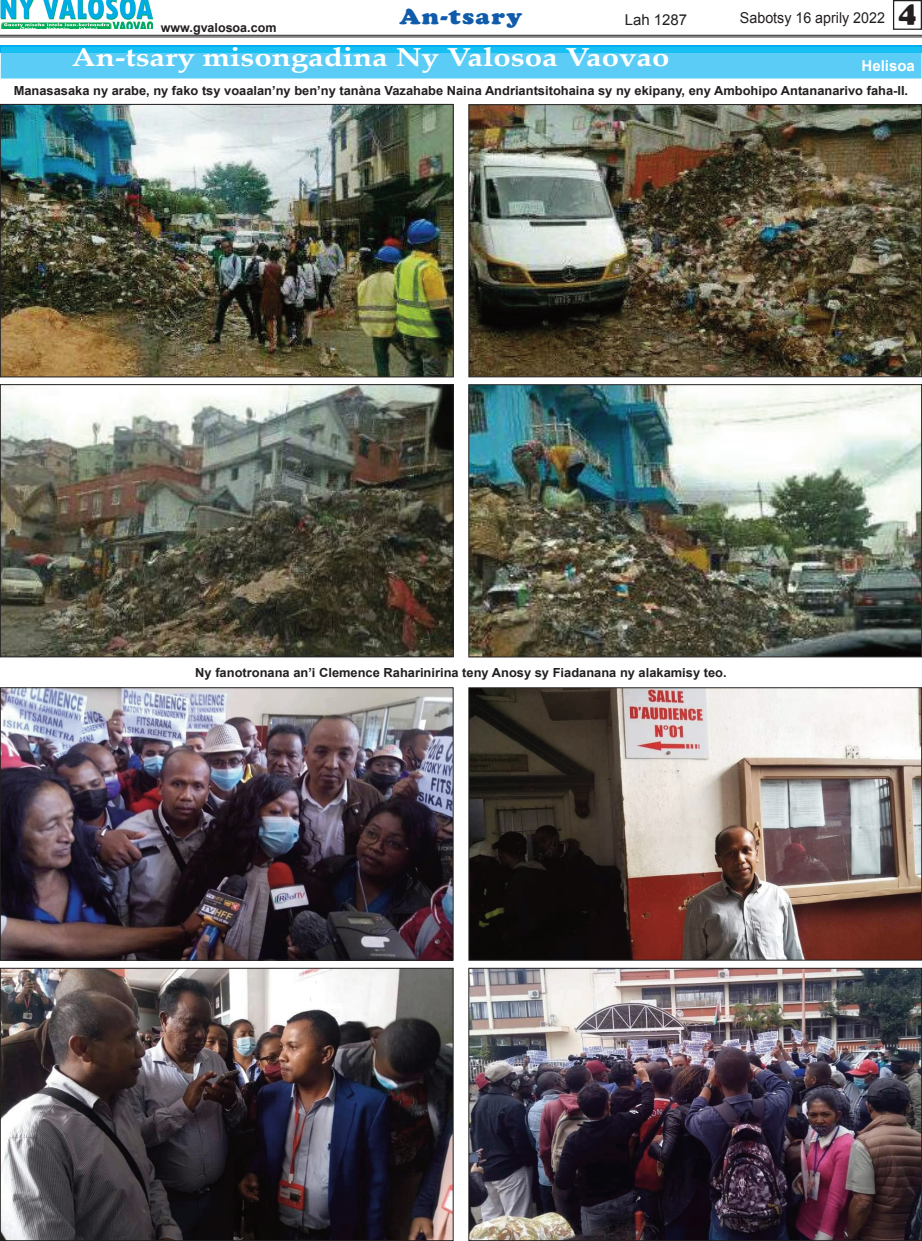
<style>
.page{position:relative;width:922px;height:1241px;background:#fff}
.page>*{position:absolute;margin:0;border:0;box-sizing:border-box;transform-origin:0 0}
.t1{font:700 26px "Palatino Linotype";letter-spacing:-.005em;color:#fff;scale:1.2 1}
.t2{font:900 22.5px "Cooper";letter-spacing:.05em;color:#105baa;scale:1.14 1}
.t3{font:15px "Arial";color:#231f20;scale:.95 1}
.t4{font:15px "Arial";color:#231f20}
.t5{font:700 15px "Arial";letter-spacing:-.005em;color:#fff}
.t6{font:700 12.5px "Arial";color:#231f20}
.s1{font-family:"Cooper";font-weight:900;font-size:30px}
</style>
<div class="page">
<hr style="left:0;top:35px;width:921px;height:1px;background:#231f20">
<hr style="left:0;top:37px;width:921px;height:1px;background:#231f20">
<img style="left:0;top:0;width:152px;height:28px">
<div style="left:892px;top:0;width:29px;height:30px;border:1px solid #231f20"></div>
<div style="left:0;top:45px;width:920px;height:8px;background:#00aeef"></div>
<div style="left:1px;top:47px;width:920px;height:31px;background:#5bccf5"></div>
<div style="left:1px;top:47px;width:919px;height:6px;background:#17c0f2"></div>
<img style="left:470px;top:689px;width:449px;height:269px">
<div style="left:468px;top:687px;width:453px;height:273px;border:1px solid #231f20"></div>
<img style="left:470px;top:106px;width:449px;height:269px">
<div style="left:468px;top:104px;width:453px;height:273px;border:1px solid #231f20"></div>
<img style="left:470px;top:386px;width:449px;height:269px">
<div style="left:468px;top:384px;width:453px;height:273px;border:1px solid #231f20"></div>
<img style="left:2px;top:689px;width:449px;height:269px">
<div style="left:0;top:687px;width:453px;height:273px;border:1px solid #231f20"></div>
<img style="left:2px;top:106px;width:449px;height:269px">
<div style="left:0;top:104px;width:453px;height:273px;border:1px solid #231f20"></div>
<img style="left:2px;top:386px;width:449px;height:269px">
<div style="left:0;top:384px;width:453px;height:273px;border:1px solid #231f20"></div>
<img style="left:2px;top:969px;width:449px;height:269px">
<div style="left:0;top:967px;width:453px;height:273px;border:1px solid #231f20"></div>
<img style="left:470px;top:969px;width:449px;height:269px">
<div style="left:468px;top:967px;width:453px;height:273px;border:1px solid #231f20"></div>
<p class="t6" style="left:161px;top:20px;width:117px">www.gvalosoa.com</p>
<h2 class="t2" style="left:399px;top:3px;width:109px">An-tsary</h2>
<p class="t4" style="left:624px;top:11px;width:64px">Lah 1287</p>
<p class="t3" style="left:739px;top:10px;width:187px">Sabotsy 16 aprily 2022 <span class="s1">4</span></p>
<h1 class="t1" style="left:72px;top:47px;width:499px">An-tsary misongadina Ny Valosoa Vaovao</h1>
<p class="t5" style="left:861px;top:58px;width:55px">Helisoa</p>
<p class="t6" style="left:14px;top:84px;width:895px">Manasasaka ny arabe, ny fako tsy voaalan’ny ben’ny tanàna Vazahabe Naina Andriantsitohaina sy ny ekipany, eny Ambohipo Antananarivo faha-II.</p>
<p class="t6" style="left:195px;top:665px;width:532px">Ny fanotronana an’i Clemence Raharinirina teny Anosy sy Fiadanana ny alakamisy teo.</p>
</div>
